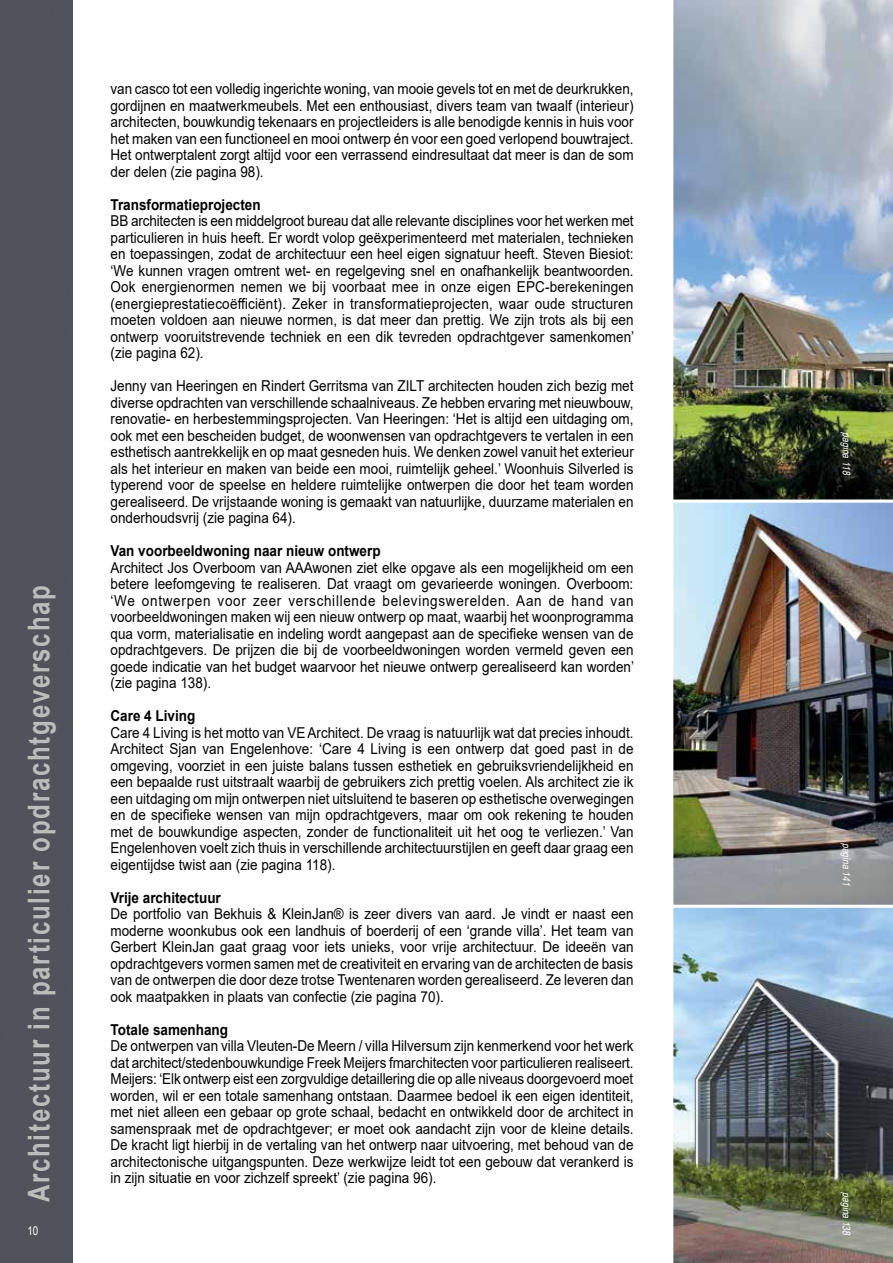
<style>
.page{position:relative;width:893px;height:1263px;background:#fff}
.page>*{position:absolute;margin:0;border:0;box-sizing:border-box;transform-origin:0 0}
.t1{font:700 30px "Arial";letter-spacing:.075em;color:#bbbcbc;scale:.8 1}
.t2{font:15px/16.5px "Arial";color:#000;text-align:justify;scale:.9 1}
.t3{font:700 15px "Arial";color:#000;scale:.9 1}
.t4{font:12px "Arial Narrow";color:#fff}
.t5{font:italic 10.5px "Arial Narrow";color:#fff}
</style>
<div class="page">
<div style="left:0;top:0;width:72px;height:1263px;background:#51525a"></div>
<img style="left:673px;top:908px;width:220px;height:355px">
<img style="left:673px;top:0;width:220px;height:500px">
<img style="left:673px;top:502px;width:220px;height:406px">
<h1 class="t1" style="left:18px;top:1202px;width:773px;rotate:-90deg">Architectuur in particulier opdrachtgeverschap</h1>
<p class="t4" style="left:28px;top:1222px;width:12px">10</p>
<p class="t2" style="left:111px;top:81px;width:583px">van casco tot een volledig ingerichte woning, van mooie gevels tot en met de deurkrukken, gordijnen en maatwerkmeubels. Met een enthousiast, divers team van twaalf (interieur) architecten, bouwkundig tekenaars en projectleiders is alle benodigde kennis in huis voor het maken van een functioneel en mooi ontwerp én voor een goed verlopend bouwtraject.<br>Het ontwerptalent zorgt altijd voor een verrassend eindresultaat dat meer is dan de som der delen (zie pagina 98).</p>
<p class="t3" style="left:111px;top:194px;width:168px">Transformatieprojecten</p>
<p class="t2" style="left:111px;top:213px;width:583px">BB architecten is een middelgroot bureau dat alle relevante disciplines voor het werken met particulieren in huis heeft. Er wordt volop geëxperimenteerd met materialen, technieken en toepassingen, zodat de architectuur een heel eigen signatuur heeft. Steven Biesiot: ‘We kunnen vragen omtrent wet- en regelgeving snel en onafhankelijk beantwoorden.<br>Ook energienormen nemen we bij voorbaat mee in onze eigen EPC-berekeningen (energieprestatiecoëfficiënt). Zeker in transformatieprojecten, waar oude structuren moeten voldoen aan nieuwe normen, is dat meer dan prettig. We zijn trots als bij een ontwerp vooruitstrevende techniek en een dik tevreden opdrachtgever samenkomen’ (zie pagina 62).</p>
<p class="t2" style="left:111px;top:378px;width:583px">Jenny van Heeringen en Rindert Gerritsma van ZILT architecten houden zich bezig met diverse opdrachten van verschillende schaalniveaus. Ze hebben ervaring met nieuwbouw, renovatie- en herbestemmingsprojecten. Van Heeringen: ‘Het is altijd een uitdaging om, ook met een bescheiden budget, de woonwensen van opdrachtgevers te vertalen in een esthetisch aantrekkelijk en op maat gesneden huis. We denken zowel vanuit het exterieur als het interieur en maken van beide een mooi, ruimtelijk geheel.’ Woonhuis Silverled is typerend voor de speelse en heldere ruimtelijke ontwerpen die door het team worden gerealiseerd. De vrijstaande woning is gemaakt van natuurlijke, duurzame materialen en onderhoudsvrij (zie pagina 64).</p>
<p class="t3" style="left:111px;top:540px;width:302px">Van voorbeeldwoning naar nieuw ontwerp</p>
<p class="t2" style="left:111px;top:559px;width:583px">Architect Jos Overboom van AAAwonen ziet elke opgave als een mogelijkheid om een betere leefomgeving te realiseren. Dat vraagt om gevarieerde woningen. Overboom: ‘We ontwerpen voor zeer verschillende belevingswerelden. Aan de hand van voorbeeldwoningen maken wij een nieuw ontwerp op maat, waarbij het woonprogramma qua vorm, materialisatie en indeling wordt aangepast aan de specifieke wensen van de opdrachtgevers. De prijzen die bij de voorbeeldwoningen worden vermeld geven een goede indicatie van het budget waarvoor het nieuwe ontwerp gerealiseerd kan worden’ (zie pagina 138).</p>
<p class="t3" style="left:111px;top:705px;width:96px">Care 4 Living</p>
<p class="t2" style="left:111px;top:724px;width:583px">Care 4 Living is het motto van VE Architect. De vraag is natuurlijk wat dat precies inhoudt.<br>Architect Sjan van Engelenhove: ‘Care 4 Living is een ontwerp dat goed past in de omgeving, voorziet in een juiste balans tussen esthetiek en gebruiksvriendelijkheid en een bepaalde rust uitstraalt waarbij de gebruikers zich prettig voelen. Als architect zie ik een uitdaging om mijn ontwerpen niet uitsluitend te baseren op esthetische overwegingen en de specifieke wensen van mijn opdrachtgevers, maar om ook rekening te houden met de bouwkundige aspecten, zonder de functionaliteit uit het oog te verliezen.’ Van Engelenhoven voelt zich thuis in verschillende architectuurstijlen en geeft daar graag een eigentijdse twist aan (zie pagina 118).</p>
<p class="t3" style="left:111px;top:887px;width:124px">Vrije architectuur</p>
<p class="t2" style="left:111px;top:906px;width:583px">De portfolio van Bekhuis &amp; KleinJan® is zeer divers van aard. Je vindt er naast een moderne woonkubus ook een landhuis of boerderij of een ‘grande villa’. Het team van Gerbert KleinJan gaat graag voor iets unieks, voor vrije architectuur. De ideeën van opdrachtgevers vormen samen met de creativiteit en ervaring van de architecten de basis van de ontwerpen die door deze trotse Twentenaren worden gerealiseerd. Ze leveren dan ook maatpakken in plaats van confectie (zie pagina 70).</p>
<p class="t3" style="left:111px;top:1019px;width:132px">Totale samenhang</p>
<p class="t2" style="left:111px;top:1038px;width:583px">De ontwerpen van villa Vleuten-De Meern / villa Hilversum zijn kenmerkend voor het werk dat architect/stedenbouwkundige Freek Meijers fmarchitecten voor particulieren realiseert.<br>Meijers: ‘Elk ontwerp eist een zorgvuldige detaillering die op alle niveaus doorgevoerd moet worden, wil er een totale samenhang ontstaan. Daarmee bedoel ik een eigen identiteit, met niet alleen een gebaar op grote schaal, bedacht en ontwikkeld door de architect in samenspraak met de opdrachtgever; er moet ook aandacht zijn voor de kleine details.<br>De kracht ligt hierbij in de vertaling van het ontwerp naar uitvoering, met behoud van de architectonische uitgangspunten. Deze werkwijze leidt tot een gebouw dat verankerd is in zijn situatie en voor zichzelf spreekt’ (zie pagina 96).</p>
<p class="t5" style="left:854px;top:432px;width:46px;rotate:90deg">pagina118</p>
<p class="t5" style="left:854px;top:843px;width:47px;rotate:90deg">pagina141</p>
<p class="t5" style="left:854px;top:1192px;width:47px;rotate:90deg">pagina138</p>
</div>
